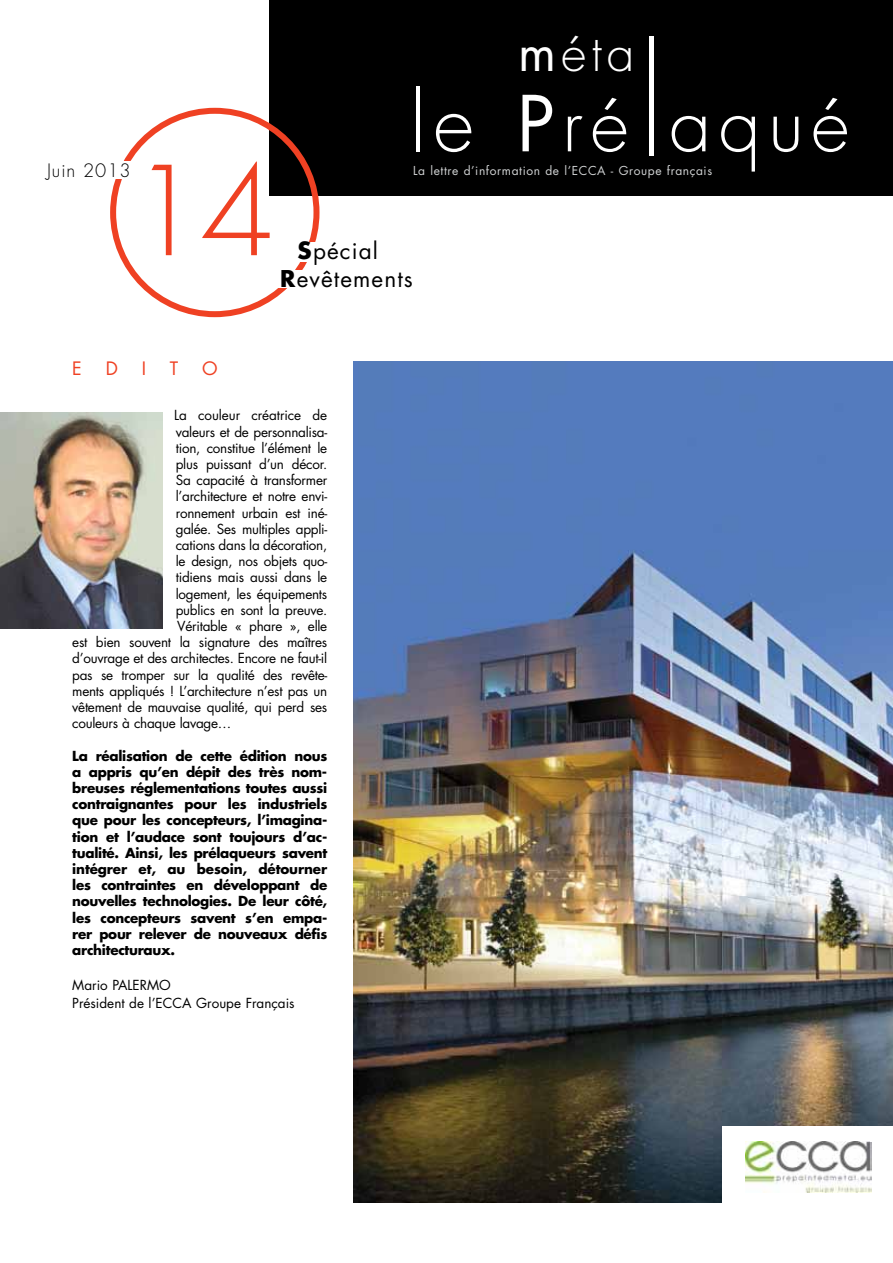
<style>
.page{position:relative;width:893px;height:1263px;background:#fff}
.page>*{position:absolute;margin:0;border:0;box-sizing:border-box;transform-origin:0 0}
.t1{font:300 120px "Futura";color:#ef4123}
.t2{font:300 75px "Futura";letter-spacing:.1em;color:#fff}
.t3{font:300 49.5px "Futura";color:#fff}
.t4{font:22.5px "Futura";letter-spacing:.05em;color:#000}
.t5{font:300 18px "Futura";letter-spacing:.05em;color:#000}
.t6{font:18px "Futura";color:#ef4123}
.t7{font:13.5px "Futura";letter-spacing:-.02em;color:#000}
.t8{font:700 13.5px/16.2px "Futura";letter-spacing:-.02em;color:#000;text-align:justify}
.t9{font:13.5px/18px "Futura";color:#000}
.t10{font:12px "Futura";letter-spacing:.05em;color:#d1d3d4}
.s1{font-weight:400}
.s2{font-weight:700;font-size:23.1px}
.s3{font-size:79.35px}
.s4{font-weight:700}
</style>
<div class="page">
<img style="left:354px;top:361px;width:539px;height:841px">
<div style="left:723px;top:1127px;width:170px;height:85px;background:#fff"></div>
<img style="left:746px;top:1141px;width:126px;height:52px">
<img style="left:0;top:412px;width:163px;height:216px">
<div style="left:269px;top:0;width:624px;height:196px;background:#000"></div>
<div style="left:110px;top:108px;width:209px;height:209px;border:6px solid #ef4123;border-radius:50%"></div>
<div style="left:299px;top:242px;width:19px;height:20px;background:#fff"></div>
<div style="left:112px;top:161px;width:20px;height:17px;background:#fff"></div>
<div style="left:649px;top:36px;width:5px;height:119px;background:#fff"></div>
<div style="left:273px;top:270px;width:40px;height:18px;background:#fff"></div>
<h3 class="t5" style="left:47px;top:160px;width:85px">Juin 2013</h3>
<h1 class="t1" style="left:129px;top:139px;width:148px">14</h1>
<h3 class="t3" style="left:518px;top:23px;width:118px"><span class="s1">m</span>éta</h3>
<h3 class="t4" style="left:298px;top:236px;width:82px"><span class="s2">S</span>pécial</h3>
<h2 class="t2" style="left:410px;top:78px;width:441px"><span class="s3">le</span> <span class="s1">P</span>ré aqué</h2>
<p class="t10" style="left:413px;top:163px;width:301px">La lettre d’information de l’ECCA - Groupe français</p>
<h3 class="t4" style="left:280px;top:264px;width:134px"><span class="s4">R</span>evêtements</h3>
<h3 class="t6" style="left:72px;top:357px;width:11px">E</h3>
<h3 class="t6" style="left:106px;top:357px;width:14px">D</h3>
<h3 class="t6" style="left:142px;top:357px;width:6px">I</h3>
<h3 class="t6" style="left:170px;top:357px;width:10px">T</h3>
<h3 class="t6" style="left:202px;top:357px;width:17px">O</h3>
<p class="t7" style="left:174px;top:407px;width:154px">La couleur créatrice de</p>
<p class="t7" style="left:176px;top:423px;width:153px">valeurs et de personnalisa-</p>
<p class="t7" style="left:176px;top:439px;width:153px">tion, constitue l’élément le</p>
<p class="t7" style="left:176px;top:455px;width:153px">plus puissant d’un décor.</p>
<p class="t7" style="left:176px;top:472px;width:153px">Sa capacité à transformer</p>
<p class="t7" style="left:176px;top:488px;width:153px">l’architecture et notre envi-</p>
<p class="t7" style="left:176px;top:504px;width:153px">ronnement urbain est iné-</p>
<p class="t7" style="left:176px;top:520px;width:153px">galée. Ses multiples appli-</p>
<p class="t7" style="left:176px;top:536px;width:153px">cations dans la décoration,</p>
<p class="t7" style="left:176px;top:553px;width:153px">le design, nos objets quo-</p>
<p class="t7" style="left:176px;top:569px;width:153px">tidiens mais aussi dans le</p>
<p class="t7" style="left:176px;top:585px;width:153px">logement, les équipements</p>
<p class="t7" style="left:176px;top:601px;width:153px">publics en sont la preuve.</p>
<p class="t7" style="left:177px;top:617px;width:152px">Véritable « phare », elle</p>
<p class="t7" style="left:72px;top:634px;width:257px">est bien souvent la signature des maîtres</p>
<p class="t7" style="left:72px;top:650px;width:257px">d’ouvrage et des architectes. Encore ne faut-il</p>
<p class="t7" style="left:72px;top:666px;width:257px">pas se tromper sur la qualité des revête-</p>
<p class="t7" style="left:72px;top:682px;width:256px">ments appliqués ! L’architecture n’est pas un</p>
<p class="t7" style="left:72px;top:698px;width:257px">vêtement de mauvaise qualité, qui perd ses</p>
<p class="t7" style="left:72px;top:715px;width:161px">couleurs à chaque lavage…</p>
<p class="t8" style="left:72px;top:747px;width:257px">La réalisation de cette édition nous a appris qu’en dépit des très nom&shy;breuses réglementations toutes aussi contraignantes pour les industriels que pour les concepteurs, l’imagina&shy;tion et l’audace sont toujours d’ac&shy;tualité. Ainsi, les prélaqueurs savent intégrer et, au besoin, détourner les contraintes en développant de nouvelles technologies. De leur côté, les concepteurs savent s’en empa&shy;rer pour relever de nouveaux défis architecturaux.</p>
<p class="t9" style="left:72px;top:976px;width:224px">Mario PALERMO<br>Président de l’ECCA Groupe Français</p>
</div>
